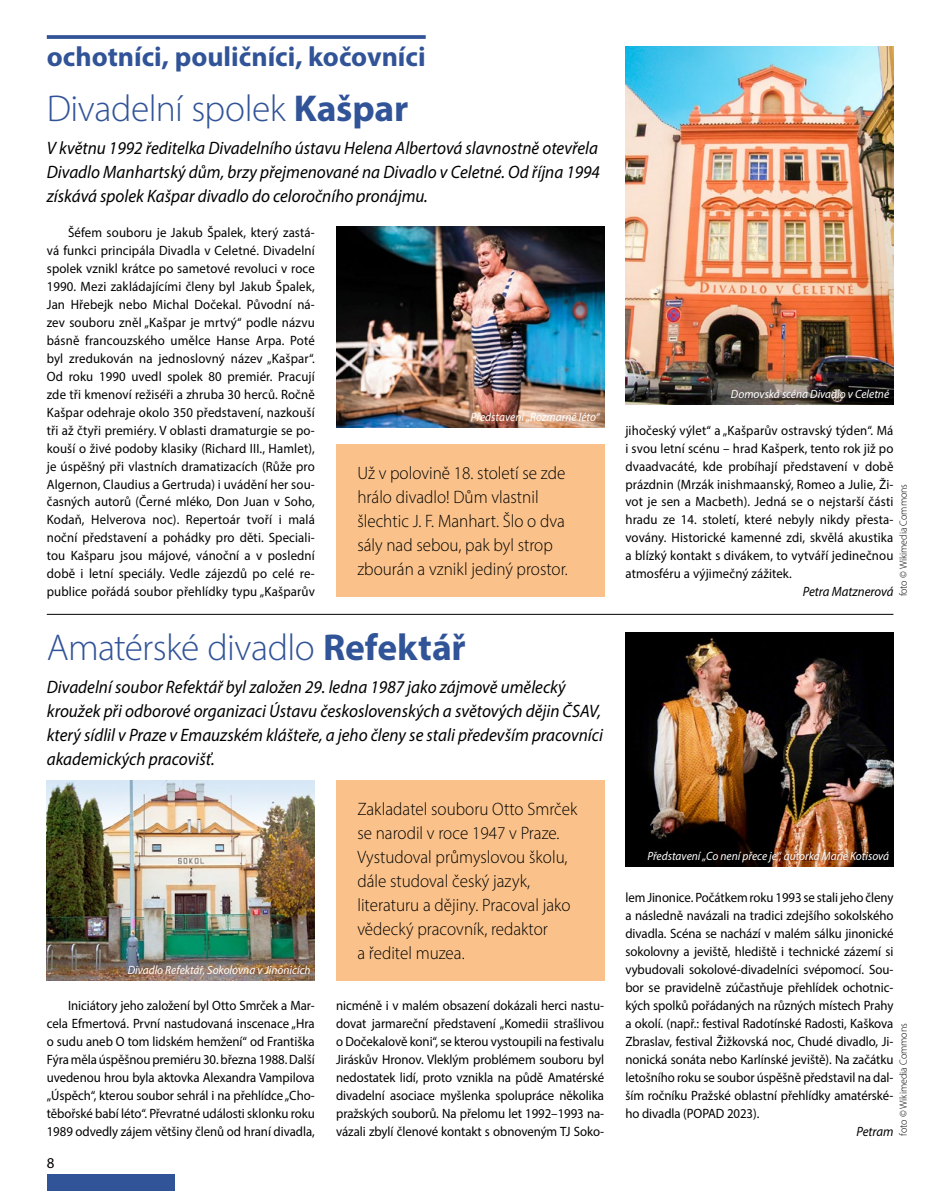
<style>
.page{position:relative;width:936px;height:1191px;background:#fff}
.page>*{position:absolute;margin:0;border:0;box-sizing:border-box;transform-origin:0 0}
._3-titulek{font:300 37.5px "Myriad Pro";letter-spacing:-.015em;color:#315397}
.Nazev_podrubriky{font:700 27.75px "Myriad Pro";color:#315397}
._4-perex{font:italic 18px/24px "Myriad Pro";color:#000;scale:.95 1}
._6-citace{font:300 18px/24px "Myriad Pro";color:#000;scale:.95 1}
.t1{font:15px "Myriad Pro";color:#000}
._7-text{font:13.5px/18px "Myriad Pro";letter-spacing:-.005em;color:#000;text-align:justify;scale:.95 1}
._8-podpis{font:italic 13.5px "Myriad Pro";color:#000;scale:.95 1}
._2-popisek{font:italic 12px "Myriad Pro";color:#fff;scale:.95 1}
._1-zdroj{font:300 10.5px "Myriad Pro";color:#000;scale:.95 1}
.s1{font-weight:700}
</style>
<div class="page">
<hr style="left:47px;top:614px;width:846px;height:1px;background:#000">
<svg style="left:47px;top:35px;width:378px;height:4px;background:#3d5d9d"></svg>
<img style="left:336px;top:226px;width:268px;height:201px">
<img style="left:47px;top:780px;width:268px;height:200px">
<img style="left:625px;top:632px;width:268px;height:234px">
<img style="left:625px;top:47px;width:268px;height:357px">
<div style="left:646px;top:849px;width:244px;height:14px;background:#000;opacity:.35"></div>
<div style="left:336px;top:444px;width:268px;height:152px;background:#fac28a"></div>
<div style="left:336px;top:780px;width:268px;height:200px;background:#fac28a"></div>
<div style="left:47px;top:1174px;width:127px;height:17px;background:#315397"></div>
<p class="Nazev_podrubriky" style="left:47px;top:39px;width:380px">ochotníci, pouličníci, kočovníci</p>
<p class="_3-titulek" style="left:47px;top:86px;width:363px">Divadelní spolek <span class="s1">Kašpar</span></p>
<p class="_4-perex" style="left:47px;top:135px;width:584px;text-align:justify">V květnu 1992 ředitelka Divadelního ústavu Helena Albertová slavnostně otevřela Divadlo Manhartský dům, brzy přejmenované na Divadlo v Celetné. Od října 1994 získává spolek Kašpar divadlo do celoročního pronájmu.</p>
<p class="_7-text" style="left:47px;top:223px;width:284px;text-indent:21px">Šéfem souboru je Jakub Špalek, který zastá&shy;vá funkci principála Divadla v Celetné. Divadelní spolek vznikl krátce po sametové revoluci v roce 1990. Mezi zakládajícími členy byl Jakub Špalek, Jan Hřebejk nebo Michal Dočekal. Původní ná&shy;zev souboru zněl „Kašpar je mrtvý“ podle názvu básně francouzského umělce Hanse Arpa. Poté byl zredukován na jednoslovný název „Kašpar“.<br>Od roku 1990 uvedl spolek 80 premiér. Pracují zde tři kmenoví režiséři a zhruba 30 herců. Ročně Kašpar odehraje okolo 350 představení, nazkouší tři až čtyři premiéry. V oblasti dramaturgie se po&shy;kouší o živé podoby klasiky (Richard III., Hamlet), je úspěšný při vlastních dramatizacích (Růže pro Algernon, Claudius a Gertruda) i uvádění her sou&shy;časných autorů (Černé mléko, Don Juan v Soho, Kodaň, Helverova noc). Repertoár tvoří i malá noční představení a pohádky pro děti. Speciali&shy;tou Kašparu jsou májové, vánoční a v poslední době i letní speciály. Vedle zájezdů po celé re&shy;publice pořádá soubor přehlídky typu „Kašparův</p>
<p class="_2-popisek" style="left:471px;top:410px;width:137px">Představení „Rozmarné léto“</p>
<p class="_6-citace" style="left:357px;top:461px;width:223px">Už v polovině 18. století se zde hrálo divadlo! Dům vlastnil šlechtic J. F. Manhart. Šlo o dva sály nad sebou, pak byl strop zbourán a vznikl jediný prostor.</p>
<p class="_3-titulek" style="left:47px;top:625px;width:420px">Amatérské divadlo <span class="s1">Refektář</span></p>
<p class="_4-perex" style="left:47px;top:674px;width:587px">Divadelní soubor Refektář byl založen 29. ledna 1987 jako zájmově umělecký kroužek při odborové organizaci Ústavu československých a světových dějin ČSAV, který sídlil v Praze v Emauzském klášteře, a jeho členy se stali především pracovníci akademických pracovišť.</p>
<p class="_2-popisek" style="left:128px;top:963px;width:194px">Divadlo Refektář, Sokolovna v Jinonicích</p>
<p class="_6-citace" style="left:357px;top:797px;width:233px">Zakladatel souboru Otto Smrček se narodil v roce 1947 v Praze.<br>Vystudoval průmyslovou školu, dále studoval český jazyk, literaturu a dějiny. Pracoval jako vědecký pracovník, redaktor<br>a ředitel muzea.</p>
<p class="_7-text" style="left:47px;top:996px;width:283px;text-indent:21px">Iniciátory jeho založení byl Otto Smrček a Mar&shy;cela Efmertová. První nastudovaná inscenace „Hra o sudu aneb O tom lidském hemžení“ od Františka Fýra měla úspěšnou premiéru 30. března 1988. Další uvedenou hrou byla aktovka Alexandra Vampilova „Úspěch“, kterou soubor sehrál i na přehlídce „Cho&shy;těbořské babí léto“. Převratné události sklonku roku 1989 odvedly zájem většiny členů od hraní divadla,</p>
<p class="_7-text" style="left:336px;top:996px;width:283px">nicméně i v malém obsazení dokázali herci nastu&shy;dovat jarmareční představení „Komedii strašlivou o Dočekalově koni“, se kterou vystoupili na festivalu Jiráskův Hronov. Vleklým problémem souboru byl nedostatek lidí, proto vznikla na půdě Amatérské divadelní asociace myšlenka spolupráce několika pražských souborů. Na přelomu let 1992–1993 na&shy;vázali zbylí členové kontakt s obnoveným TJ Soko-</p>
<p class="t1" style="left:47px;top:1154px;width:9px">8</p>
<p class="_2-popisek" style="left:730px;top:386px;width:168px">Domovská scéna Divadlo v Celetné</p>
<p class="_7-text" style="left:625px;top:421px;width:283px">jihočeský výlet“ a „Kašparův ostravský týden“. Má i svou letní scénu – hrad Kašperk, tento rok již po dvaadvacáté, kde probíhají představení v době prázdnin (Mrzák inishmaanský, Romeo a Julie, Ži&shy;vot je sen a Macbeth). Jedná se o nejstarší části hradu ze 14. století, které nebyly nikdy přesta&shy;vovány. Historické kamenné zdi, skvělá akustika a blízký kontakt s divákem, to vytváří jedinečnou atmosféru a výjimečný zážitek.</p>
<p class="_8-podpis" style="left:802px;top:583px;width:97px">Petra Matznerová</p>
<p class="_1-zdroj" style="left:897px;top:596px;width:120px;rotate:-90deg">foto © Wikimedia Commons</p>
<p class="_2-popisek" style="left:647px;top:848px;width:256px">Představení „Co není přece je“, autorka Marie Kotisová</p>
<p class="_7-text" style="left:625px;top:888px;width:284px">lem Jinonice. Počátkem roku 1993 se stali jeho členy a následně navázali na tradici zdejšího sokolského divadla. Scéna se nachází v malém sálku jinonické sokolovny a jeviště, hlediště i technické zázemí si vybudovali sokolové-‑divadelníci svépomocí. Sou&shy;bor se pravidelně zúčastňuje přehlídek ochotnic&shy;kých spolků pořádaných na různých místech Prahy a okolí. (např.: festival Radotínské Radosti, Kaškova Zbraslav, festival Žižkovská noc, Chudé divadlo, Ji&shy;nonická sonáta nebo Karlínské jeviště). Na začátku letošního roku se soubor úspěšně představil na dal&shy;ším ročníku Pražské oblastní přehlídky amatérské&shy;ho divadla (POPAD 2023).</p>
<p class="_8-podpis" style="left:856px;top:1122px;width:40px">Petram</p>
<p class="_1-zdroj" style="left:897px;top:1135px;width:120px;rotate:-90deg">foto © Wikimedia Commons</p>
</div>
